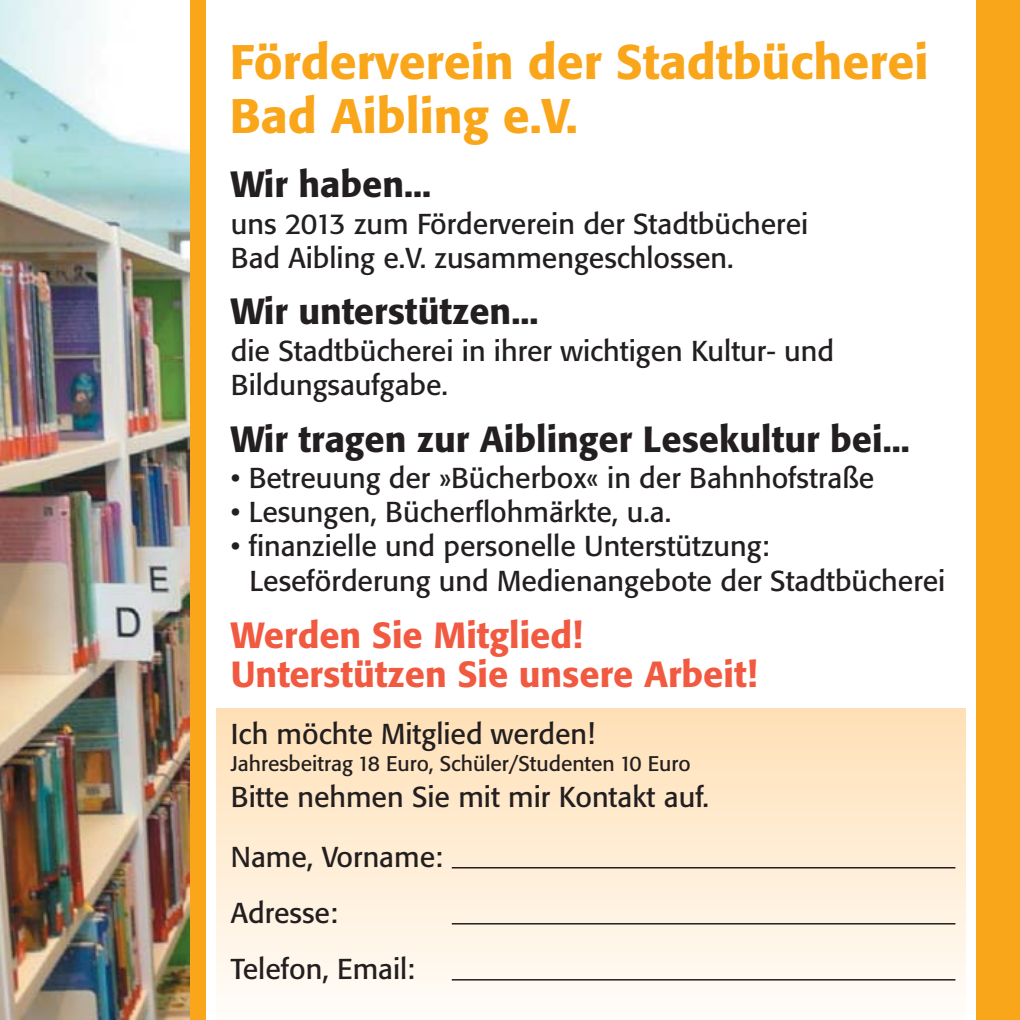
<style>
.page{position:relative;width:1020px;height:1020px;background:#fff}
.page>*{position:absolute;margin:0;border:0;box-sizing:border-box;transform-origin:0 0}
.t1{font:500 48px/54px "Formata";color:#faa61a}
.t2{font:500 36px "Formata";color:#231f20}
.t3{font:500 36px/39px "Formata";color:#f15a40}
.t4{font:28.5px/34.2px "Formata";color:#231f20}
.t5{font:21px "Formata";color:#231f20}
</style>
<div class="page">
<div style="left:216px;top:709px;width:750px;height:311px;background:linear-gradient(to bottom,#ffe0b6,#fffdf9)"></div>
<div style="left:977px;top:0;width:43px;height:1020px;background:#faa61a"></div>
<img style="left:0;top:0;width:190px;height:1020px">
<div style="left:190px;top:0;width:16px;height:1020px;background:#faa61a"></div>
<hr style="left:452px;top:867px;width:503px;height:2px;background:#231f20">
<hr style="left:452px;top:923px;width:503px;height:2px;background:#231f20">
<hr style="left:452px;top:979px;width:503px;height:2px;background:#231f20">
<h1 class="t1" style="left:230px;top:38px;width:700px">Förderverein der Stadtbücherei<br>Bad Aibling e.V.</h1>
<p class="t2" style="left:231px;top:169px;width:202px">Wir haben...</p>
<p class="t4" style="left:231px;top:209px;width:579px">uns 2013 zum Förderverein der Stadtbücherei<br>Bad Aibling e.V. zusammengeschlossen.</p>
<p class="t2" style="left:231px;top:296px;width:309px">Wir unterstützen...</p>
<p class="t4" style="left:231px;top:336px;width:605px">die Stadtbücherei in ihrer wichtigen Kultur- und<br>Bildungsaufgabe.</p>
<p class="t2" style="left:231px;top:423px;width:680px">Wir tragen zur Aiblinger Lesekultur bei...</p>
<p class="t4" style="left:231px;top:463px;width:645px">• Betreuung der »Bücherbox« in der Bahnhofstraße</p>
<p class="t4" style="left:231px;top:497px;width:442px">• Lesungen, Bücherflohmärkte, u.a.</p>
<p class="t4" style="left:250px;top:532px;width:697px;text-indent:-19px">• finanzielle und personelle Unterstützung:<br>Leseförderung und Medienangebote der Stadtbücherei</p>
<p class="t3" style="left:231px;top:619px;width:528px">Werden Sie Mitglied!<br>Unterstützen Sie unsere Arbeit!</p>
<p class="t4" style="left:231px;top:719px;width:366px">Ich möchte Mitglied werden!</p>
<p class="t5" style="left:231px;top:755px;width:461px">Jahresbeitrag 18 Euro, Schüler/Studenten 10 Euro</p>
<p class="t4" style="left:231px;top:770px;width:480px;line-height:59.7px">Bitte nehmen Sie mit mir Kontakt auf.<br>Name, Vorname:</p>
<p class="t4" style="left:231px;top:887px;width:186px;line-height:56.1px">Adresse:<br>Telefon, Email:</p>
</div>
